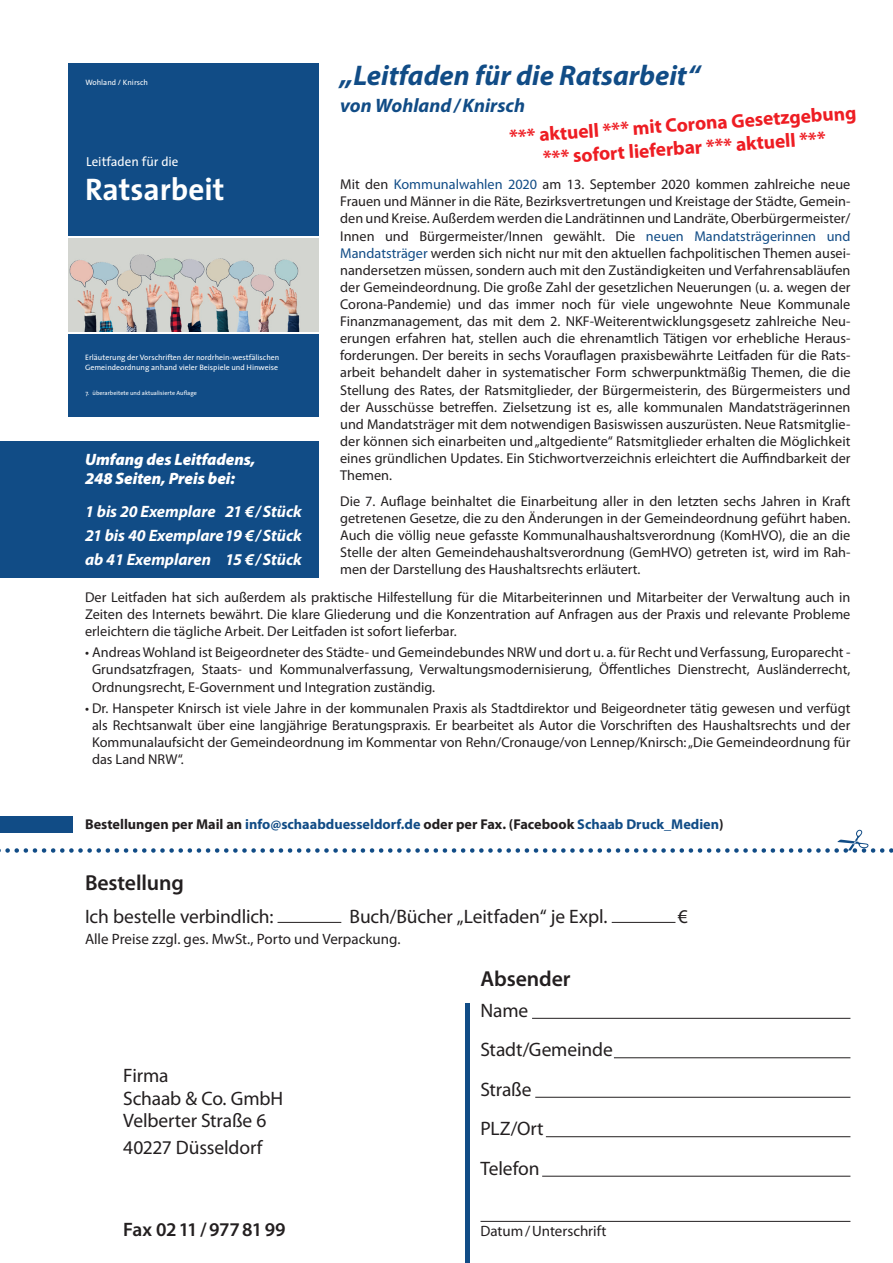
<style>
.page{position:relative;width:893px;height:1263px;background:#fff}
.page>*{position:absolute;margin:0;border:0;box-sizing:border-box;transform-origin:0 0}
.t1{font:700 31.35px "The Sans";color:#fff}
.t2{font:italic 700 28.5px "Myriad Pro";color:#114c86}
.t3{font:600 21.75px "Myriad Pro";letter-spacing:-.005em;color:#231f20}
.t4{font:19.5px/22.5px "Myriad Pro";letter-spacing:-.005em;color:#231f20}
.t5{font:700 19.5px/23.4px "Myriad Pro";color:#ee1d23;text-align:center}
.t6{font:italic 700 19.5px "Myriad Pro";color:#114c86}
.t7{font:600 19.5px "Myriad Pro";letter-spacing:-.015em;color:#231f20}
.t8{font:italic 700 16.5px "Myriad Pro";letter-spacing:-.005em;color:#fff}
.t9{font:italic 900 16.5px/19.8px "Myriad Pro";letter-spacing:-.005em;color:#fff}
.t10{font:15px "Myriad Pro";color:#231f20}
.t11{font:14.25px/17.1px "Myriad Pro";color:#231f20;text-align:justify}
.t12{font:700 14.25px "Myriad Pro";color:#114c86}
.t13{font:13.05px "The Sans";color:#fff}
.t14{font:7.8px/10.4px "The Sans";color:#fff}
.t15{font:6.15px "The Sans";color:#fff}
.s1{color:#114c86}
.s2{color:#231f20}
</style>
<div class="page">
<div style="left:68px;top:64px;width:251px;height:353px;background:#114c86"></div>
<svg style="left:68px;top:236px;width:251px;height:98px;background:#e4e6e6"></svg>
<img style="left:68px;top:239px;width:251px;height:92px">
<div style="left:0;top:441px;width:319px;height:137px;background:#114c86"></div>
<svg style="left:0;top:830px;width:893px;height:23px"></svg>
<hr style="left:278px;top:922px;width:63px;height:1px;background:#231f20">
<hr style="left:612px;top:922px;width:63px;height:1px;background:#231f20">
<hr style="left:466px;top:1003px;width:4px;height:260px;background:#114c86">
<hr style="left:532px;top:1018px;width:318px;height:1px;background:#231f20">
<hr style="left:542px;top:1176px;width:308px;height:1px;background:#231f20">
<hr style="left:480px;top:1221px;width:370px;height:1px;background:#231f20">
<hr style="left:546px;top:1136px;width:304px;height:1px;background:#231f20">
<hr style="left:535px;top:1097px;width:315px;height:1px;background:#231f20">
<hr style="left:614px;top:1057px;width:236px;height:1px;background:#231f20">
<div style="left:0;top:816px;width:72px;height:16px;background:#114c86"></div>
<p class="t2" style="left:340px;top:57px;width:362px">„Leitfaden für die Ratsarbeit“</p>
<p class="t6" style="left:340px;top:93px;width:186px">von Wohland/Knirsch</p>
<p class="t14" style="left:85px;top:77px;width:64px">Wohland / Knirsch</p>
<p class="t5" style="left:508px;top:124px;width:349px;rotate:-4deg">*** aktuell *** mit Corona Gesetzgebung *** sofort lieferbar *** aktuell ***</p>
<p class="t13" style="left:86px;top:151px;width:94px">Leitfaden für die</p>
<h1 class="t1" style="left:85px;top:163px;width:141px">Ratsarbeit</h1>
<p class="t11" style="left:340px;top:176px;width:512px">Mit den <span class="s1">Kommunalwahlen 2020</span> am 13. September 2020 kommen zahlreiche neue Frauen und Männer in die Räte, Bezirksvertretungen und Kreistage der Städte, Gemein&shy;den und Kreise. Außerdem werden die Landrätinnen und Landräte, Oberbürgermeister/ Innen und Bürgermeister/Innen gewählt. Die <span class="s1">neuen Mandatsträgerinnen und Mandatsträger</span> werden sich nicht nur mit den aktuellen fachpolitischen Themen ausei&shy;nandersetzen müssen, sondern auch mit den Zuständigkeiten und Verfahrensabläufen der Gemeindeordnung. Die große Zahl der gesetzlichen Neuerungen (u. a. wegen der Corona-Pandemie) und das immer noch für viele ungewohnte Neue Kommunale Finanzmanagement, das mit dem 2. NKF-Weiterentwicklungsgesetz zahlreiche Neu&shy;erungen erfahren hat, stellen auch die ehrenamtlich Tätigen vor erhebliche Heraus&shy;forderungen. Der bereits in sechs Vorauflagen praxisbewährte Leitfaden für die Rats&shy;arbeit behandelt daher in systematischer Form schwerpunktmäßig Themen, die die Stellung des Rates, der Ratsmitglieder, der Bürgermeisterin, des Bürgermeisters und der Ausschüsse betreffen. Zielsetzung ist es, alle kommunalen Mandatsträgerinnen und Mandatsträger mit dem notwendigen Basiswissen auszurüsten. Neue Ratsmitglie&shy;der können sich einarbeiten und „altgediente“ Ratsmitglieder erhalten die Möglichkeit eines gründlichen Updates. Ein Stichwortverzeichnis erleichtert die Auffindbarkeit der Themen.</p>
<p class="t11" style="left:340px;top:492px;width:512px">Die 7. Auflage beinhaltet die Einarbeitung aller in den letzten sechs Jahren in Kraft getretenen Gesetze, die zu den Änderungen in der Gemeindeordnung geführt haben.<br>Auch die völlig neue gefasste Kommunalhaushaltsverordnung (KomHVO), die an die Stelle der alten Gemeindehaushaltsverordnung (GemHVO) getreten ist, wird im Rah&shy;men der Darstellung des Haushaltsrechts erläutert.</p>
<p class="t14" style="left:85px;top:352px;width:196px">Erläuterung der Vorschriften der nordrhein-westfälischen<br>Gemeindeordnung anhand vieler Beispiele und Hinweise</p>
<p class="t15" style="left:86px;top:387px;width:113px">7. überarbeitete und aktualisierte Auflage</p>
<p class="t9" style="left:85px;top:448px;width:172px">Umfang des Leitfadens,<br>248 Seiten, Preis bei:</p>
<p class="t8" style="left:85px;top:501px;width:218px">1 bis 20 Exemplare 21 €/Stück</p>
<p class="t8" style="left:85px;top:525px;width:218px">21 bis 40 Exemplare19 €/Stück</p>
<p class="t8" style="left:85px;top:549px;width:218px">ab 41 Exemplaren 15 €/Stück</p>
<p class="t11" style="left:85px;top:588px;width:767px">Der Leitfaden hat sich außerdem als praktische Hilfestellung für die Mitarbeiterinnen und Mitarbeiter der Verwaltung auch in Zeiten des Internets bewährt. Die klare Gliederung und die Konzentration auf Anfragen aus der Praxis und relevante Probleme erleichtern die tägliche Arbeit. Der Leitfaden ist sofort lieferbar.</p>
<p class="t11" style="left:92px;top:644px;width:760px;text-indent:-7px">• Andreas Wohland ist Beigeordneter des Städte- und Gemeindebundes NRW und dort u. a. für Recht und Verfassung, Europarecht - Grundsatzfragen, Staats- und Kommunalverfassung, Verwaltungsmodernisierung, Öffentliches Dienstrecht, Ausländerrecht, Ordnungsrecht, E-Government und Integration zuständig.</p>
<p class="t11" style="left:92px;top:699px;width:760px;text-indent:-7px">• Dr. Hanspeter Knirsch ist viele Jahre in der kommunalen Praxis als Stadtdirektor und Beigeordneter tätig gewesen und verfügt als Rechtsanwalt über eine langjährige Beratungspraxis. Er bearbeitet als Autor die Vorschriften des Haushaltsrechts und der Kommunalaufsicht der Gemeindeordnung im Kommentar von Rehn/Cronauge/von Lennep/Knirsch: „Die Gemeindeordnung für das Land NRW“.</p>
<p class="t12" style="left:85px;top:814px;width:640px"><span class="s2">Bestellungen per Mail an</span> info@schaabduesseldorf.de <span class="s2">oder per Fax. (Facebook</span> Schaab Druck_Medien<span class="s2">)</span></p>
<p class="t3" style="left:85px;top:869px;width:100px">Bestellung</p>
<p class="t4" style="left:85px;top:905px;width:190px">Ich bestelle verbindlich:</p>
<p class="t4" style="left:350px;top:905px;width:259px">Buch/Bücher „Leitfaden“ je Expl.</p>
<p class="t4" style="left:678px;top:905px;width:12px">€</p>
<p class="t10" style="left:85px;top:929px;width:317px">Alle Preise zzgl. ges. MwSt., Porto und Verpackung.</p>
<p class="t4" style="left:123px;top:1064px;width:161px">Firma<br>Schaab &amp; Co. GmbH<br>Velberter Straße 6</p>
<p class="t4" style="left:123px;top:1136px;width:141px">40227 Düsseldorf</p>
<p class="t7" style="left:123px;top:1217px;width:164px">Fax 0211/9778199</p>
<p class="t3" style="left:480px;top:965px;width:92px">Absender</p>
<p class="t4" style="left:480px;top:999px;width:49px">Name</p>
<p class="t4" style="left:480px;top:1038px;width:134px">Stadt/Gemeinde</p>
<p class="t4" style="left:480px;top:1078px;width:53px">Straße</p>
<p class="t4" style="left:480px;top:1117px;width:65px">PLZ/Ort</p>
<p class="t4" style="left:480px;top:1157px;width:61px">Telefon</p>
<p class="t10" style="left:480px;top:1222px;width:128px">Datum/Unterschrift</p>
</div>
